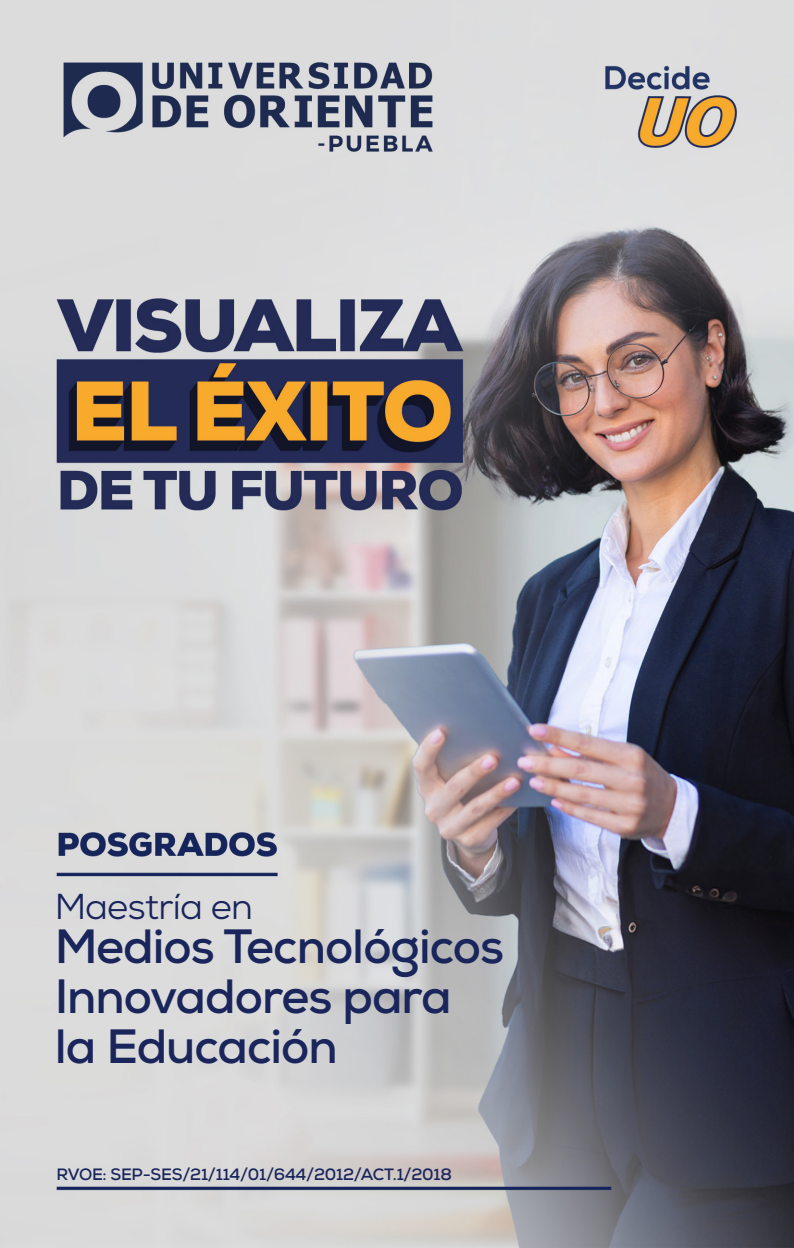
<style>
.page{position:relative;width:794px;height:1248px;background:#fff}
.page>*{position:absolute;margin:0;border:0;box-sizing:border-box;transform-origin:0 0}
.t1{font:700 48px "Nexa";letter-spacing:-.02em;color:#19255b}
.t2{font:36px "Nexa";letter-spacing:-.02em;color:#19255b}
.t3{font:700 16.4px "Nexa";letter-spacing:-.015em;color:#19255b}
</style>
<div class="page">
<img style="left:0;top:0;width:794px;height:1247px">
<p class="t2" style="left:55px;top:883px;width:200px">Maestría en</p>
<p class="t1" style="left:55px;top:915px;width:451px">Medios Tecnológicos</p>
<p class="t1" style="left:55px;top:965px;width:398px">Innovadores para</p>
<p class="t1" style="left:55px;top:1015px;width:284px">la Educación</p>
<p class="t3" style="left:57px;top:1163px;width:397px">RVOE: SEP-SES/21/114/01/644/2012/ACT.1/2018</p>
</div>
